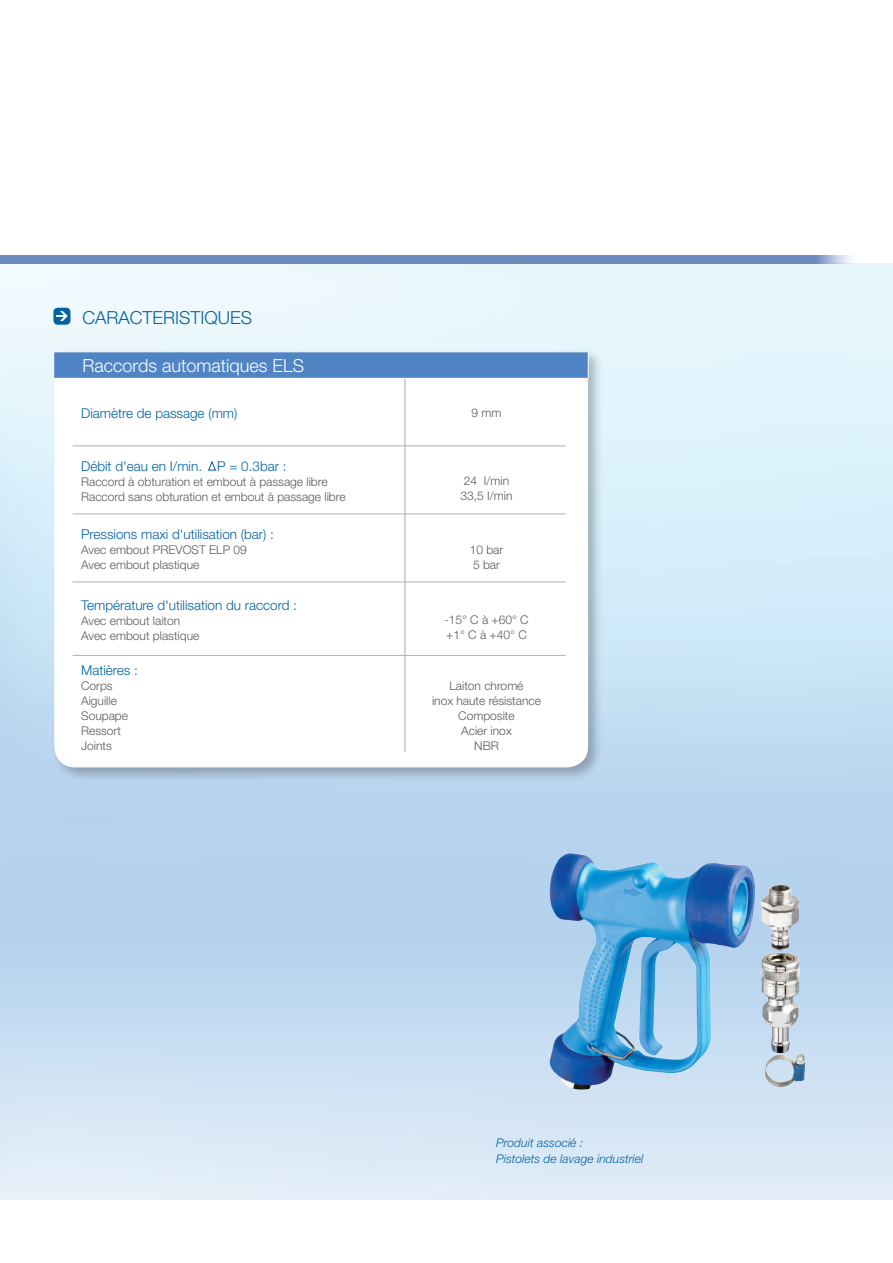
<style>
.page{position:relative;width:893px;height:1263px;background:#fff}
.page>*{position:absolute;margin:0;border:0;box-sizing:border-box;transform-origin:0 0}
.t1{font:300 18px "Helvetica Neue LT Std";color:#fff}
.t2{font:300 18px "Helvetica Neue LT Std";color:#0161a1}
.t3{font:300 13.5px "Helvetica Neue LT Std";color:#0161a1}
.t4{font:300 12px/15px "Helvetica Neue LT Std";color:#57595a}
.t5{font:italic 300 12px/16.5px "Helvetica Neue LT Std";letter-spacing:.005em;color:#0161a1}
</style>
<div class="page">
<img style="left:1px;top:264px;width:892px;height:594px">
<img style="left:0;top:264px;width:1px;height:935px">
<div style="left:0;top:858px;width:893px;height:342px;background:linear-gradient(to bottom,#accdec,#e2edf8)"></div>
<div style="left:0;top:255px;width:458px;height:9px;background:#6d8cbe"></div>
<svg style="left:458px;top:255px;width:435px;height:9px;background:#809bc6"></svg>
<div style="left:51px;top:349px;width:552px;height:434px;background:#231f20;opacity:.3"></div>
<svg style="left:54px;top:378px;width:534px;height:389px"></svg>
<svg style="left:54px;top:352px;width:535px;height:26px;background:#5386c5"></svg>
<hr style="left:73px;top:513px;width:334px;height:1px;background:#b1b3b4">
<hr style="left:407px;top:513px;width:159px;height:1px;background:#b1b3b4">
<hr style="left:73px;top:582px;width:334px;height:1px;background:#b1b3b4">
<hr style="left:407px;top:582px;width:159px;height:1px;background:#b1b3b4">
<hr style="left:407px;top:655px;width:159px;height:1px;background:#b1b3b4">
<hr style="left:73px;top:655px;width:334px;height:1px;background:#b1b3b4">
<hr style="left:73px;top:445px;width:334px;height:1px;background:#b1b3b4">
<hr style="left:407px;top:445px;width:159px;height:1px;background:#b1b3b4">
<hr style="left:404px;top:379px;width:1px;height:373px;background:#b1b3b4">
<svg style="left:208px;top:460px;width:9px;height:11px"></svg>
<img style="left:546px;top:846px;width:262px;height:250px">
<div style="left:53px;top:308px;width:17px;height:17px;background:#0161a1;border-radius:4px"></div>
<h1 class="t2" style="left:83px;top:307px;width:171px">CARACTERISTIQUES</h1>
<h1 class="t1" style="left:83px;top:354px;width:223px">Raccords automatiques ELS</h1>
<p class="t3" style="left:81px;top:405px;width:158px">Diamètre de passage (mm)</p>
<p class="t4" style="left:471px;top:405px;width:31px">9 mm</p>
<p class="t3" style="left:81px;top:458px;width:207px">Débit d'eau en I/min. P = 0.3bar :</p>
<p class="t4" style="left:81px;top:474px;width:266px">Raccord à obturation et embout à passage libre<br>Raccord sans obturation et embout à passage libre</p>
<p class="t4" style="left:460px;top:473px;width:54px">24 I/min<br>33,5 I/min</p>
<p class="t3" style="left:81px;top:526px;width:194px">Pressions maxi d'utilisation (bar) :</p>
<p class="t4" style="left:81px;top:542px;width:167px">Avec embout PREVOST ELP 09<br>Avec embout plastique</p>
<p class="t4" style="left:470px;top:541px;width:35px">10 bar<br>5 bar</p>
<p class="t3" style="left:81px;top:597px;width:217px">Température d'utilisation du raccord :</p>
<p class="t4" style="left:81px;top:613px;width:120px">Avec embout laiton<br>Avec embout plastique</p>
<p class="t4" style="left:444px;top:612px;width:86px">-15° C à +60° C +1° C à +40° C</p>
<p class="t3" style="left:81px;top:662px;width:58px">Matières :</p>
<p class="t4" style="left:81px;top:678px;width:48px">Corps<br>Aiguille<br>Soupape<br>Ressort<br>Joints</p>
<p class="t4" style="left:432px;top:678px;width:110px;text-align:center">Laiton chromé<br>inox haute résistance<br>Composite<br>Acier inox<br>NBR</p>
<p class="t5" style="left:496px;top:1134px;width:149px">Produit associé :<br>Pistolets de lavage industriel</p>
</div>
